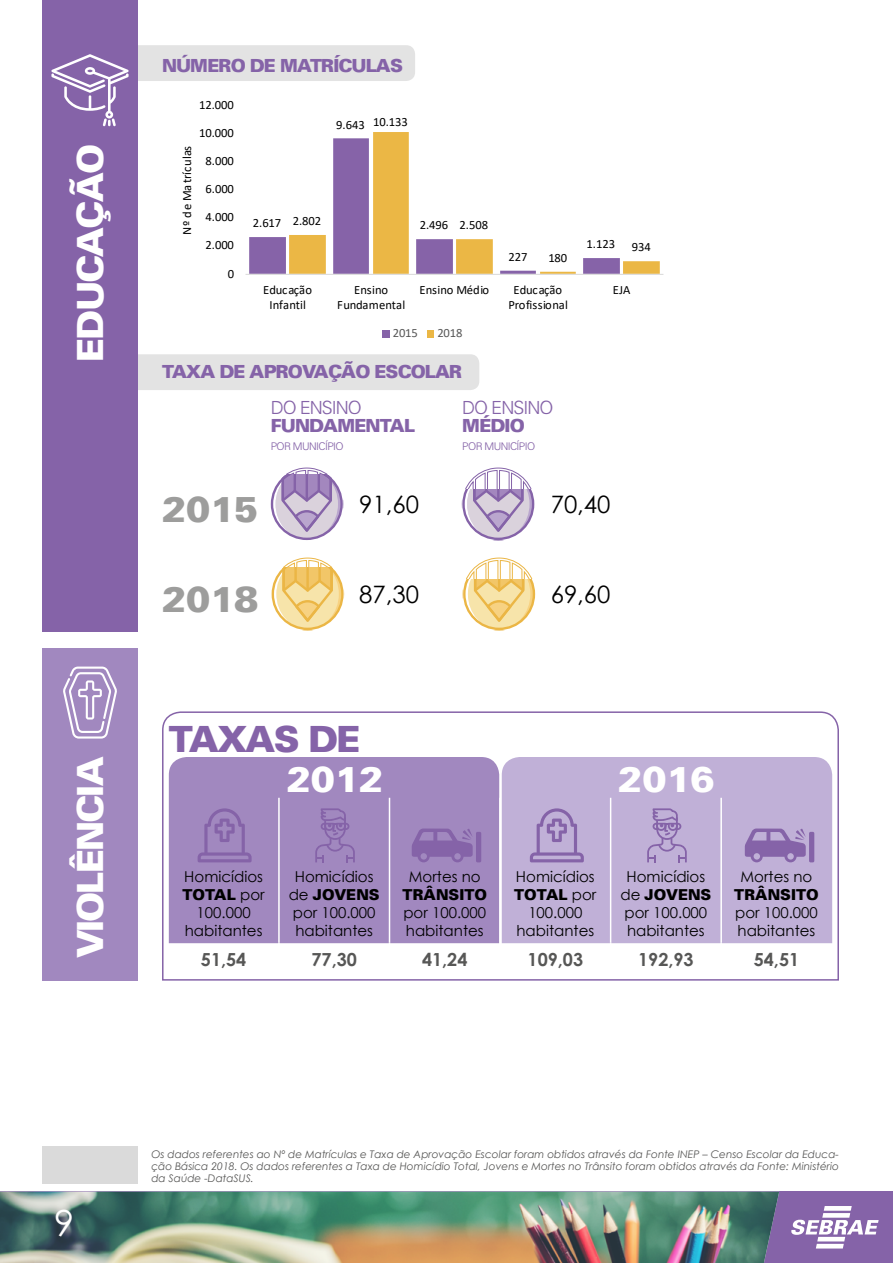
<style>
.page{position:relative;width:893px;height:1263px;background:#fff}
.page>*{position:absolute;margin:0;border:0;box-sizing:border-box;transform-origin:0 0}
.t1{font:900 36px "Univers";letter-spacing:-.05em;color:#fff}
.t2{font:900 36px "Univers";color:#9d9d9c}
.t3{font:900 36px "Univers";letter-spacing:-.05em;color:#8563a8}
.t4{font:36px "Century Gothic";color:#fff}
.t5{font:24px "Century Gothic";color:#000}
.t6{font:900 18px "Univers";letter-spacing:-.05em;color:#8563a8}
.t7{font:700 18px "Century Gothic";color:#575756}
.t8{font:300 18px "Univers";letter-spacing:-.05em;color:#8563a8}
.t9{font:15px/18px "Century Gothic";color:#000}
.t10{font:900 15px "Univers";color:#000}
.t11{font:12.6px/15.5px "Calibri";letter-spacing:-.005em;color:#000;text-align:center}
.t12{font:12.6px "Calibri";letter-spacing:.015em;color:#000}
.t13{font:12.6px "Calibri";letter-spacing:-.005em;color:#585858}
.t14{font:italic 10.5px/12px "Century Gothic";color:#575756;text-align:justify}
.t15{font:300 10.5px "Univers";letter-spacing:-.05em;color:#8563a8}
.s1{font-family:"Century Gothic";font-weight:400}
</style>
<div class="page">
<svg style="left:162px;top:711px;width:677px;height:270px"></svg>
<div style="left:138px;top:354px;width:341px;height:36px;background:#e3e3e3"></div>
<div style="left:43px;top:0;width:95px;height:631px;background:#8563a8"></div>
<div style="left:43px;top:648px;width:95px;height:333px;background:#a188bf"></div>
<svg style="left:63px;top:666px;width:54px;height:72px"></svg>
<div style="left:169px;top:757px;width:330px;height:186px;background:#a188bf"></div>
<div style="left:502px;top:757px;width:330px;height:186px;background:#c0b0d7"></div>
<svg style="left:315px;top:808px;width:40px;height:54px"></svg>
<svg style="left:647px;top:808px;width:40px;height:54px"></svg>
<svg style="left:412px;top:828px;width:69px;height:34px"></svg>
<svg style="left:745px;top:828px;width:69px;height:34px"></svg>
<svg style="left:198px;top:808px;width:54px;height:54px"></svg>
<svg style="left:530px;top:808px;width:54px;height:54px"></svg>
<div style="left:0;top:1192px;width:893px;height:71px;background:#8563a8"></div>
<svg style="left:791px;top:1206px;width:88px;height:42px"></svg>
<img style="left:0;top:1192px;width:779px;height:71px">
<svg style="left:51px;top:45px;width:364px;height:81px"></svg>
<svg style="left:271px;top:468px;width:72px;height:72px"></svg>
<svg style="left:462px;top:468px;width:72px;height:72px"></svg>
<svg style="left:271px;top:558px;width:73px;height:72px"></svg>
<svg style="left:463px;top:558px;width:72px;height:72px"></svg>
<hr style="left:278px;top:798px;width:2px;height:145px;background:#fff">
<hr style="left:389px;top:798px;width:1px;height:145px;background:#fff">
<hr style="left:499px;top:798px;width:2px;height:145px;background:#fff">
<hr style="left:610px;top:798px;width:1px;height:145px;background:#fff">
<hr style="left:720px;top:798px;width:2px;height:145px;background:#fff">
<hr style="left:278px;top:943px;width:2px;height:33px;background:#fff">
<hr style="left:389px;top:943px;width:1px;height:33px;background:#fff">
<hr style="left:499px;top:943px;width:2px;height:33px;background:#fff">
<hr style="left:610px;top:943px;width:1px;height:33px;background:#fff">
<hr style="left:720px;top:943px;width:2px;height:33px;background:#fff">
<div style="left:43px;top:1146px;width:95px;height:38px;background:#dadada"></div>
<svg style="left:249px;top:237px;width:37px;height:37px"></svg>
<svg style="left:289px;top:132px;width:371px;height:142px"></svg>
<hr style="left:245px;top:274px;width:418px;height:1px;background:#dadada">
<div style="left:383px;top:331px;width:7px;height:7px;background:#8663a8"></div>
<div style="left:428px;top:331px;width:6px;height:7px;background:#ebb745"></div>
<h1 class="t1" style="left:67px;top:362px;width:219px;rotate:-90deg">EDUCAÇÃO</h1>
<h1 class="t1" style="left:67px;top:958px;width:203px;rotate:-90deg">VIOLÊNCIA</h1>
<h3 class="t6" style="left:162px;top:54px;width:243px">NÚMERO DE MATRÍCULAS</h3>
<p class="t12" style="left:178px;top:235px;width:90px;rotate:-90deg">Nº de Matrículas</p>
<p class="t11" style="left:199px;top:96px;width:36px">12.000</p>
<p class="t11" style="left:199px;top:125px;width:36px">10.000</p>
<p class="t11" style="left:206px;top:153px;width:30px">8.000</p>
<p class="t11" style="left:206px;top:181px;width:30px">6.000</p>
<p class="t11" style="left:206px;top:209px;width:30px">4.000</p>
<p class="t11" style="left:206px;top:237px;width:30px">2.000</p>
<p class="t11" style="left:228px;top:265px;width:8px">0</p>
<p class="t11" style="left:336px;top:116px;width:30px">9.643</p>
<p class="t11" style="left:373px;top:114px;width:36px">10.133</p>
<p class="t11" style="left:253px;top:215px;width:30px">2.617</p>
<p class="t11" style="left:293px;top:213px;width:30px">2.802</p>
<p class="t11" style="left:420px;top:217px;width:30px">2.496</p>
<p class="t11" style="left:460px;top:217px;width:30px">2.508</p>
<p class="t11" style="left:508px;top:249px;width:20px">227</p>
<p class="t11" style="left:548px;top:249px;width:20px">180</p>
<p class="t11" style="left:587px;top:236px;width:30px">1.123</p>
<p class="t11" style="left:632px;top:239px;width:20px">934</p>
<p class="t11" style="left:263px;top:282px;width:50px">Educação<br>Infantil</p>
<p class="t11" style="left:337px;top:282px;width:69px">Ensino<br>Fundamental</p>
<p class="t11" style="left:420px;top:282px;width:71px">Ensino Médio</p>
<p class="t11" style="left:508px;top:282px;width:61px">Educação<br>Profissional</p>
<p class="t11" style="left:613px;top:282px;width:19px">EJA</p>
<p class="t13" style="left:393px;top:324px;width:27px">2015</p>
<p class="t13" style="left:437px;top:324px;width:27px">2018</p>
<h3 class="t6" style="left:162px;top:360px;width:302px">TAXA DE APROVAÇÃO ESCOLAR</h3>
<h3 class="t8" style="left:271px;top:397px;width:93px">DO ENSINO</h3>
<h3 class="t8" style="left:462px;top:397px;width:93px">DO ENSINO</h3>
<p class="t15" style="left:271px;top:440px;width:75px">POR MUNICÍPIO</p>
<p class="t15" style="left:462px;top:440px;width:75px">POR MUNICÍPIO</p>
<h3 class="t6" style="left:271px;top:414px;width:146px">FUNDAMENTAL</h3>
<h3 class="t6" style="left:462px;top:414px;width:64px">MÉDIO</h3>
<h1 class="t2" style="left:162px;top:485px;width:98px">2015</h1>
<h2 class="t5" style="left:359px;top:488px;width:61px">91,60</h2>
<h2 class="t5" style="left:551px;top:488px;width:61px">70,40</h2>
<h1 class="t2" style="left:162px;top:575px;width:98px">2018</h1>
<h2 class="t5" style="left:359px;top:578px;width:61px">87,30</h2>
<h2 class="t5" style="left:551px;top:578px;width:61px">69,60</h2>
<h1 class="t3" style="left:169px;top:715px;width:193px">TAXAS DE</h1>
<h1 class="t1" style="left:287px;top:755px;width:98px">2012</h1>
<h1 class="t1" style="left:618px;top:755px;width:98px">2016</h1>
<h3 class="t9" style="left:184px;top:867px;width:80px">Homicídios</h3>
<h3 class="t10" style="left:183px;top:885px;width:84px">TOTAL <span class="s1">por</span></h3>
<h3 class="t9" style="left:185px;top:903px;width:79px;text-align:center">100.000 habitantes</h3>
<h3 class="t9" style="left:295px;top:867px;width:80px">Homicídios</h3>
<h3 class="t10" style="left:289px;top:885px;width:93px"><span class="s1">de</span> JOVENS</h3>
<h3 class="t9" style="left:293px;top:903px;width:84px">por 100.000 habitantes</h3>
<h3 class="t9" style="left:409px;top:867px;width:73px">Mortes no</h3>
<h3 class="t10" style="left:403px;top:885px;width:86px">TRÂNSITO</h3>
<h3 class="t9" style="left:403px;top:903px;width:84px">por 100.000 habitantes</h3>
<h3 class="t9" style="left:516px;top:867px;width:80px">Homicídios</h3>
<h3 class="t10" style="left:514px;top:885px;width:84px">TOTAL <span class="s1">por</span></h3>
<h3 class="t9" style="left:516px;top:903px;width:79px;text-align:center">100.000 habitantes</h3>
<h3 class="t9" style="left:626px;top:867px;width:80px">Homicídios</h3>
<h3 class="t10" style="left:620px;top:885px;width:93px"><span class="s1">de</span> JOVENS</h3>
<h3 class="t9" style="left:624px;top:903px;width:84px">por 100.000 habitantes</h3>
<h3 class="t9" style="left:740px;top:867px;width:73px">Mortes no</h3>
<h3 class="t10" style="left:734px;top:885px;width:86px">TRÂNSITO</h3>
<h3 class="t9" style="left:735px;top:903px;width:84px">por 100.000 habitantes</h3>
<h3 class="t7" style="left:201px;top:946px;width:47px">51,54</h3>
<h3 class="t7" style="left:312px;top:946px;width:47px">77,30</h3>
<h3 class="t7" style="left:422px;top:946px;width:47px">41,24</h3>
<h3 class="t7" style="left:528px;top:946px;width:57px">109,03</h3>
<h3 class="t7" style="left:638px;top:946px;width:57px">192,93</h3>
<h3 class="t7" style="left:754px;top:946px;width:47px">54,51</h3>
<h1 class="t4" style="left:54px;top:1198px;width:21px">9</h1>
<p class="t14" style="left:151px;top:1148px;width:689px">Os dados referentes ao Nº de Matrículas e Taxa de Aprovação Escolar foram obtidos através da Fonte INEP – Censo Escolar da Educa&shy;ção Básica 2018. Os dados referentes a Taxa de Homicídio Total, Jovens e Mortes no Trânsito foram obtidos através da Fonte: Ministério da Saúde -DataSUS.</p>
</div>
